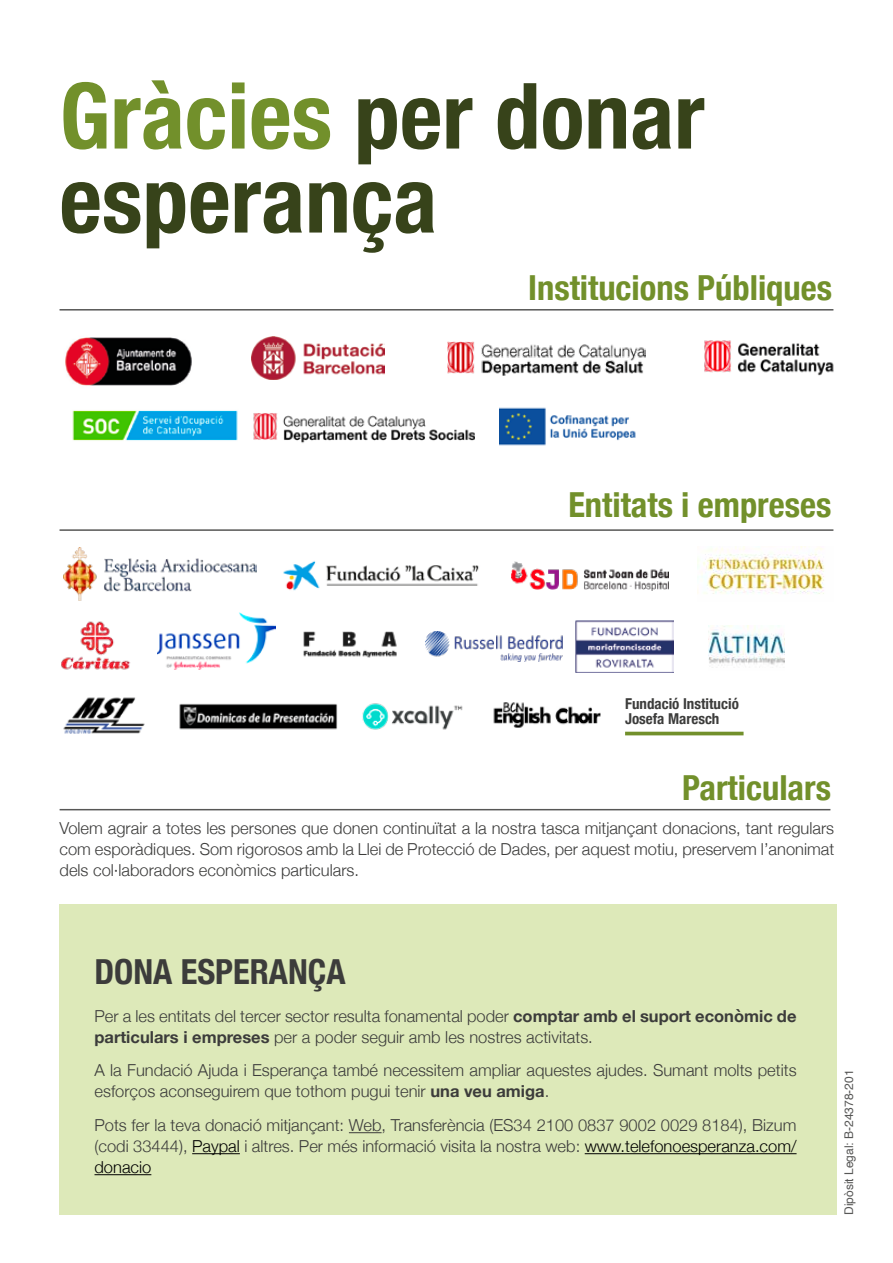
<style>
.page{position:relative;width:893px;height:1263px;background:#fff}
.page>*{position:absolute;margin:0;border:0;box-sizing:border-box;transform-origin:0 0}
.t1{font:700 condensed 91.5px/84px "Helvetica Neue";color:#37431a}
.t2{font:700 condensed 34.5px "Helvetica Neue";color:#72902b}
.t3{font:700 condensed 34.5px "Helvetica Neue";color:#3c3c3b}
.t4{font:300 16.5px/21px "Helvetica Neue";color:#3c3c3b}
.t5{font:700 condensed 15px/14.9px "Helvetica Neue";color:#3c3c3b}
.t6{font:12px "Helvetica";color:#575756}
.s1{color:#72902b}
.s2{font-weight:700}
.s3{color:#000}
</style>
<div class="page">
<div style="left:60px;top:905px;width:777px;height:310px;background:#dde9b9"></div>
<hr style="left:349px;top:1132px;width:33px;height:1px;background:#3c3c3b">
<hr style="left:192px;top:1153px;width:48px;height:1px;background:#000">
<hr style="left:585px;top:1153px;width:212px;height:1px;background:#000">
<hr style="left:94px;top:1174px;width:57px;height:1px;background:#000">
<img style="left:72px;top:410px;width:166px;height:31px">
<hr style="left:60px;top:309px;width:773px;height:2px;background:#575756">
<img style="left:697px;top:547px;width:128px;height:47px">
<img style="left:576px;top:620px;width:98px;height:53px">
<img style="left:283px;top:560px;width:196px;height:31px">
<hr style="left:625px;top:732px;width:118px;height:3px;background:#72902b">
<img style="left:64px;top:547px;width:192px;height:53px">
<img style="left:512px;top:561px;width:156px;height:30px">
<img style="left:158px;top:612px;width:117px;height:58px">
<img style="left:61px;top:621px;width:70px;height:49px">
<hr style="left:60px;top:529px;width:773px;height:2px;background:#575756">
<hr style="left:60px;top:809px;width:770px;height:1px;background:#575756">
<img style="left:425px;top:631px;width:138px;height:30px">
<img style="left:252px;top:337px;width:132px;height:42px">
<img style="left:65px;top:337px;width:127px;height:49px">
<img style="left:704px;top:340px;width:130px;height:36px">
<img style="left:447px;top:341px;width:199px;height:34px">
<img style="left:253px;top:413px;width:222px;height:30px">
<img style="left:303px;top:631px;width:94px;height:27px">
<img style="left:500px;top:407px;width:136px;height:39px">
<img style="left:63px;top:697px;width:82px;height:37px">
<img style="left:179px;top:703px;width:159px;height:27px">
<img style="left:362px;top:703px;width:101px;height:27px">
<img style="left:493px;top:702px;width:108px;height:26px">
<img style="left:708px;top:625px;width:76px;height:43px">
<h1 class="t1" style="left:60px;top:68px;width:647px"><span class="s1">Gràcies</span> per donar esperança</h1>
<h2 class="t2" style="left:528px;top:259px;width:305px">Institucions Públiques</h2>
<h2 class="t2" style="left:568px;top:476px;width:264px">Entitats i empreses</h2>
<p class="t5" style="left:625px;top:695px;width:115px">Fundació Institució<br>Josefa Maresch</p>
<h2 class="t2" style="left:682px;top:759px;width:150px">Particulars</h2>
<p class="t4" style="left:60px;top:816px;width:776px;text-align:justify">Volem agrair a totes les persones que donen continuïtat a la nostra tasca mitjançant donacions, tant regulars com esporàdiques. Som rigorosos amb la Llei de Protecció de Dades, per aquest motiu, preservem l’anonimat dels col·laboradors econòmics particulars.</p>
<h2 class="t3" style="left:94px;top:942px;width:253px">DONA ESPERANÇA</h2>
<p class="t4" style="left:94px;top:1004px;width:703px">Per a les entitats del tercer sector resulta fonamental poder <span class="s2">comptar amb el suport econòmic de particulars i empreses</span> per a poder seguir amb les nostres activitats.</p>
<p class="t4" style="left:94px;top:1059px;width:704px">A la Fundació Ajuda i Esperança també necessitem ampliar aquestes ajudes. Sumant molts petits esforços aconseguirem que tothom pugui tenir <span class="s2">una veu amiga</span>.</p>
<p class="t4" style="left:94px;top:1113px;width:704px;text-align:justify">Pots fer la teva donació mitjançant: Web, Transferència (ES34 2100 0837 9002 0029 8184), Bizum (codi 33444), <span class="s3">Paypal</span> i altres. Per més informació visita la nostra web: <span class="s3">www.telefonoesperanza.com/ donacio</span></p>
<p class="t6" style="left:840px;top:1215px;width:147px;rotate:-90deg">Dipòsit Legal: B-24378-201</p>
</div>
